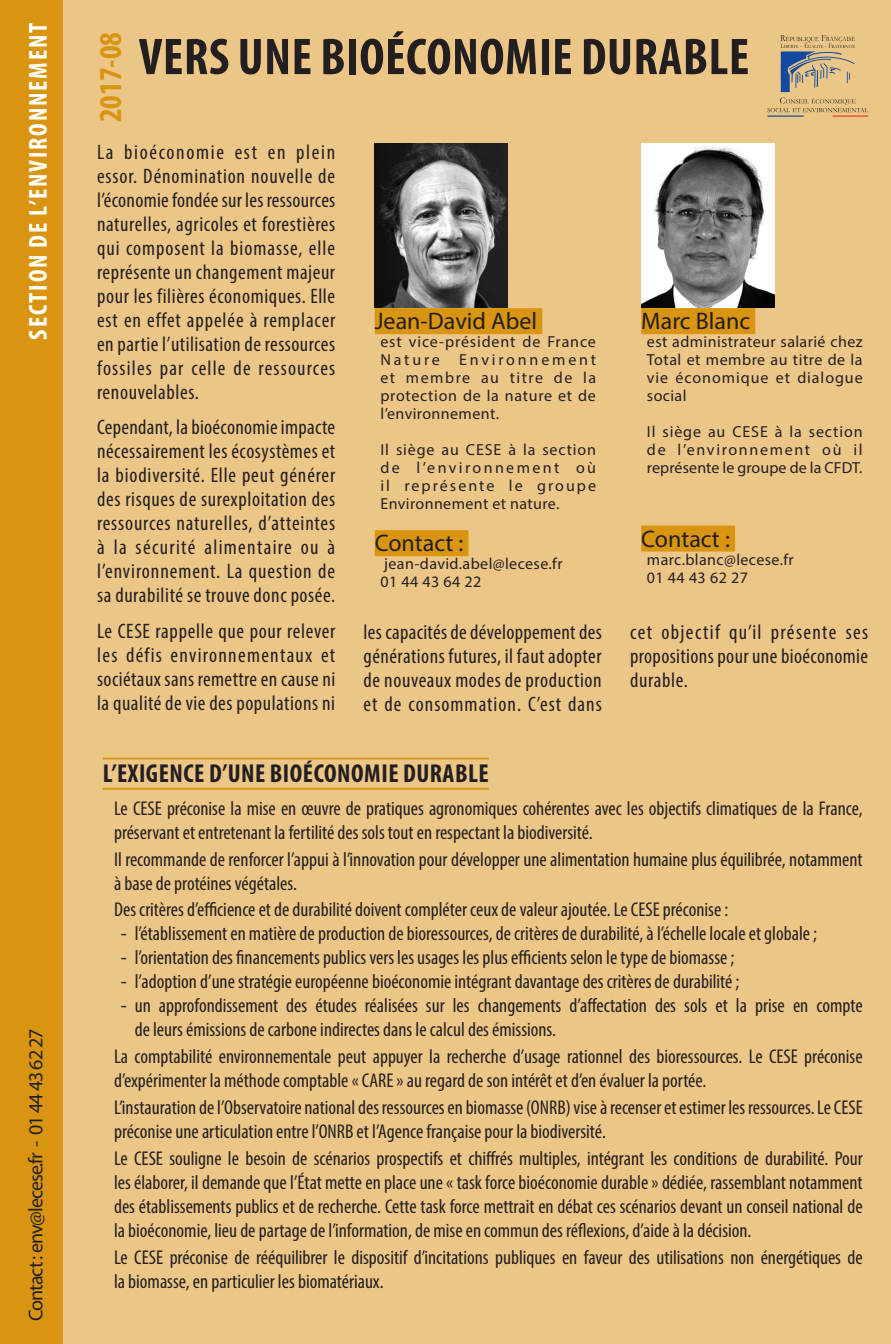
<style>
.page{position:relative;width:891px;height:1344px;background:#fff}
.page>*{position:absolute;margin:0;border:0;box-sizing:border-box;transform-origin:0 0}
.Titre_sur_4_et_5_lig{font:700 condensed 52px "Myriad Pro";letter-spacing:.01em;color:#231f20}
.t1{font:700 condensed 32px "Myriad Pro";color:#d99512}
.proposition_gros_tit{font:700 condensed 26px "Myriad Pro";letter-spacing:.02em;color:#231f20}
.denomination_section{font:700 condensed 26px "Myriad Pro";letter-spacing:.07em;color:#fff}
.rapporteur{font:24px "Myriad Pro";color:#231f20}
.constat_alinéa_lettr{font:condensed 21px/24px "Myriad Pro";letter-spacing:.03em;color:#231f20;text-align:justify}
.proposition_alinéa{font:condensed 20px/24px "Myriad Pro";color:#231f20}
.contact_section_donn{font:20px "Myriad Pro";letter-spacing:-.05em;color:#231f20}
.contact_section_donn-2{font:16px/18px "Myriad Pro";letter-spacing:.03em;color:#231f20;text-align:justify}
.s1{font-stretch:normal}
</style>
<div class="page">
<div style="left:63px;top:0;width:827px;height:1344px;background:#ecc686"></div>
<hr style="left:767px;top:115px;width:36px;height:2px;background:#114aa0">
<hr style="left:832px;top:115px;width:35px;height:2px;background:#ef3e22">
<svg style="left:767px;top:35px;width:100px;height:77px;background:#cab185"></svg>
<div style="left:374px;top:308px;width:168px;height:26px;background:#d99512"></div>
<div style="left:374px;top:530px;width:94px;height:26px;background:#d99512"></div>
<img style="left:374px;top:143px;width:133px;height:164px">
<div style="left:641px;top:308px;width:113px;height:26px;background:#d99512"></div>
<div style="left:641px;top:525px;width:93px;height:26px;background:#d99512"></div>
<img style="left:641px;top:143px;width:133px;height:164px">
<div style="left:0;top:0;width:63px;height:1344px;background:#d99512"></div>
<hr style="left:103px;top:757px;width:385px;height:2px;background:#d99512">
<hr style="left:103px;top:788px;width:385px;height:1px;background:#d99512">
<p class="denomination_section" style="left:22px;top:339px;width:318px;rotate:-90deg">SECTION DE L’ENVIRONNEMENT</p>
<p class="contact_section_donn" style="left:23px;top:1321px;width:294px;rotate:-90deg">Contact : env@lecese.fr - 01 44 43 62 27</p>
<p class="Titre_sur_4_et_5_lig" style="left:139px;top:24px;width:611px">VERS UNE BIOÉCONOMIE DURABLE</p>
<p class="t1" style="left:90px;top:122px;width:92px;rotate:-90deg">2017-08</p>
<p class="constat_alinéa_lettr" style="left:97px;top:140px;width:240px">La bioéconomie est en plein essor. Dénomination nouvelle de l’économie fondée sur les ressources naturelles, agricoles et forestières qui composent la biomasse, elle représente un changement majeur pour les filières économiques. Elle est en effet appelée à remplacer en partie l’utilisation de ressources fossiles par celle de ressources renouvelables.</p>
<p class="constat_alinéa_lettr" style="left:97px;top:415px;width:239px">Cependant, la bioéconomie impacte nécessairement les écosystèmes et la biodiversité. Elle peut générer des risques de surexploitation des ressources naturelles, d’atteintes à la sécurité alimentaire ou à l’environnement. La question de sa durabilité se trouve donc posée.</p>
<p class="constat_alinéa_lettr" style="left:97px;top:618px;width:240px">Le CESE rappelle que pour relever les défis environnementaux et sociétaux sans remettre en cause ni la qualité de vie des populations ni</p>
<p class="constat_alinéa_lettr" style="left:363px;top:620px;width:239px">les capacités de développement des générations futures, il faut adopter de nouveaux modes de production et de consommation. C’est dans</p>
<p class="constat_alinéa_lettr" style="left:629px;top:620px;width:239px">cet objectif qu’il présente ses propositions pour une bioéconomie durable.</p>
<p class="rapporteur" style="left:374px;top:306px;width:164px">Jean-David Abel</p>
<p class="contact_section_donn-2" style="left:380px;top:332px;width:217px">est vice-président de France Nature Environnement et membre au titre de la protection de la nature et de l’environnement.</p>
<p class="contact_section_donn-2" style="left:380px;top:440px;width:217px">Il siège au CESE à la section de l’environnement où il représente le groupe Environnement et nature.</p>
<p class="rapporteur" style="left:374px;top:528px;width:90px">Contact :</p>
<p class="contact_section_donn-2" style="left:384px;top:554px;width:180px">jean-david.abel@lecese.fr</p>
<p class="contact_section_donn-2" style="left:380px;top:572px;width:102px">01 44 43 64 22</p>
<p class="rapporteur" style="left:641px;top:306px;width:110px">Marc Blanc</p>
<p class="contact_section_donn-2" style="left:646px;top:332px;width:217px">est administrateur salarié chez Total et membre au titre de la vie économique et dialogue social</p>
<p class="contact_section_donn-2" style="left:646px;top:422px;width:217px">Il siège au CESE à la section de l’environnement où il représente le groupe de la CFDT.</p>
<p class="rapporteur" style="left:641px;top:524px;width:90px">Contact :</p>
<p class="contact_section_donn-2" style="left:646px;top:550px;width:148px">marc.blanc@lecese.fr</p>
<p class="contact_section_donn-2" style="left:646px;top:568px;width:102px">01 44 43 62 27</p>
<p class="proposition_gros_tit" style="left:103px;top:757px;width:387px">L’EXIGENCE D’UNE BIOÉCONOMIE DURABLE</p>
<p class="proposition_alinéa" style="left:114px;top:796px;width:749px">Le CESE préconise la mise en œuvre de pratiques agronomiques cohérentes avec les objectifs climatiques de la France, préservant et entretenant la fertilité des sols tout en respectant la biodiversité.</p>
<p class="proposition_alinéa" style="left:114px;top:846px;width:749px">Il recommande de renforcer l’appui à l’innovation pour développer une alimentation humaine plus équilibrée, notamment à base de protéines végétales.</p>
<p class="proposition_alinéa" style="left:114px;top:897px;width:615px">Des critères d’efficience et de durabilité doivent compléter ceux de valeur ajoutée. Le CESE préconise :</p>
<p class="proposition_alinéa" style="left:121px;top:921px;width:697px"><span class="s1">-</span> l’établissement en matière de production de bioressources, de critères de durabilité, à l’échelle locale et globale ;</p>
<p class="proposition_alinéa" style="left:121px;top:945px;width:615px"><span class="s1">-</span> l’orientation des financements publics vers les usages les plus efficients selon le type de biomasse ;</p>
<p class="proposition_alinéa" style="left:121px;top:969px;width:620px"><span class="s1">-</span> l’adoption d’une stratégie européenne bioéconomie intégrant davantage des critères de durabilité ;</p>
<p class="proposition_alinéa" style="left:135px;top:993px;width:729px;text-indent:-14px"><span class="s1">-</span> un approfondissement des études réalisées sur les changements d’affectation des sols et la prise en compte de leurs émissions de carbone indirectes dans le calcul des émissions.</p>
<p class="proposition_alinéa" style="left:114px;top:1044px;width:749px">La comptabilité environnementale peut appuyer la recherche d’usage rationnel des bioressources. Le CESE préconise d’expérimenter la méthode comptable « CARE » au regard de son intérêt et d’en évaluer la portée.</p>
<p class="proposition_alinéa" style="left:114px;top:1095px;width:749px">L’instauration de l’Observatoire national des ressources en biomasse (ONRB) vise à recenser et estimer les ressources. Le CESE préconise une articulation entre l’ONRB et l’Agence française pour la biodiversité.</p>
<p class="proposition_alinéa" style="left:114px;top:1146px;width:749px;text-align:justify">Le CESE souligne le besoin de scénarios prospectifs et chiffrés multiples, intégrant les conditions de durabilité. Pour les élaborer, il demande que l’État mette en place une « task force bioéconomie durable » dédiée, rassemblant notamment des établissements publics et de recherche. Cette task force mettrait en débat ces scénarios devant un conseil national de la bioéconomie, lieu de partage de l’information, de mise en commun des réflexions, d’aide à la décision.</p>
<p class="proposition_alinéa" style="left:114px;top:1245px;width:749px">Le CESE préconise de rééquilibrer le dispositif d’incitations publiques en faveur des utilisations non énergétiques de la biomasse, en particulier les biomatériaux.</p>
</div>
